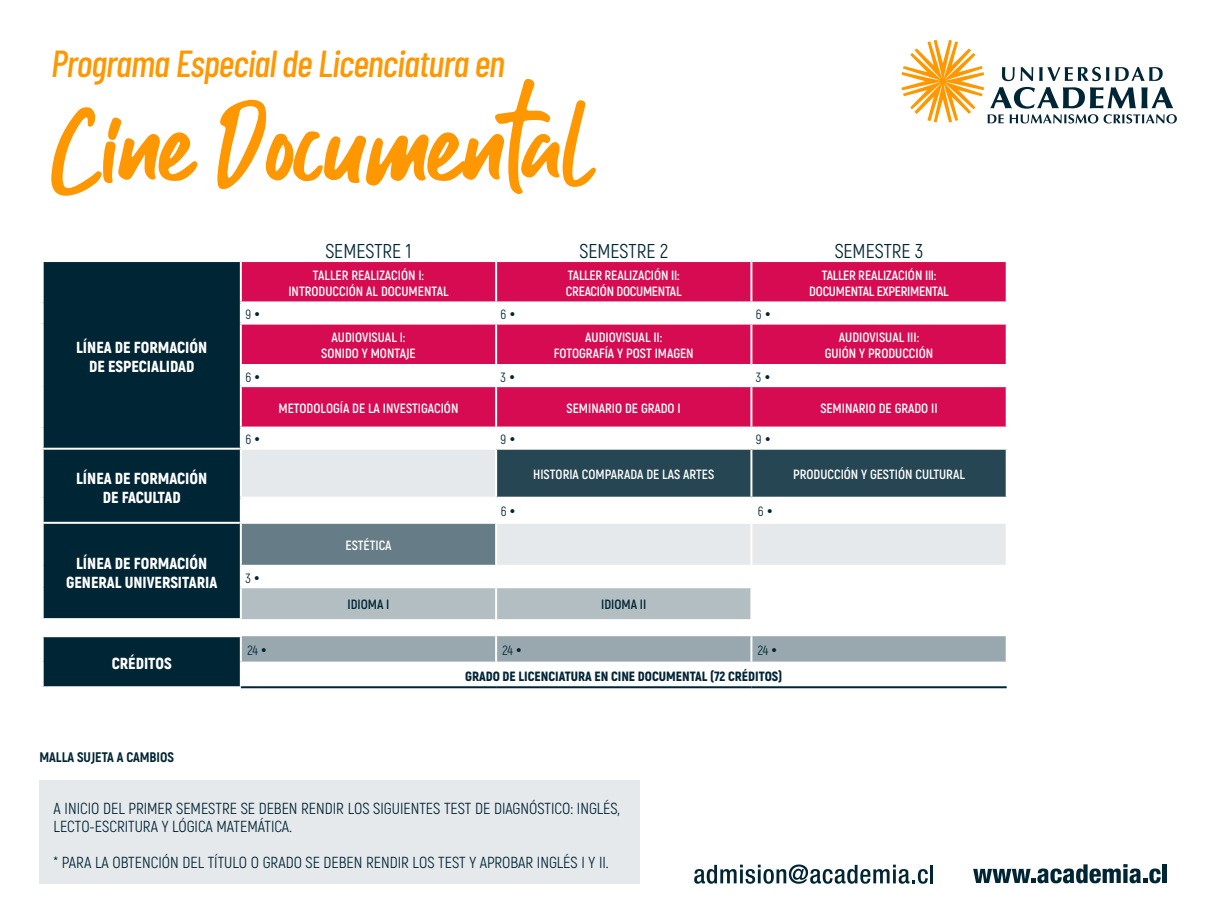
<style>
.page{position:relative;width:1224px;height:908px;background:#fff}
.page>*{position:absolute;margin:0;border:0;box-sizing:border-box;transform-origin:0 0}
.t1{font:107.2px "Guthen Bloots Basic";color:#ff9700}
.t2{font:italic 500 37.6px "Barlow Condensed";letter-spacing:-.02em;color:#ff9700}
.t3{font:20px "Akrobat";color:#002535}
.t4{font:16px/18px "Akrobat";color:#002535}
.t5{font:900 16px/19.2px "Akrobat";color:#fff;text-align:center}
.t6{font:800 13.8px "Akrobat";color:#002535}
.t7{font:700 13.4px/16px "Akrobat";color:#fff;text-align:center}
.t8{font:700 13.4px/16px "Akrobat";letter-spacing:-.02em;color:#fff}
.t9{font:900 13.4px/25.6px "Akrobat";color:#002535}
.t10{font:13.4px "Akrobat";color:#002535}
.t11{font:700 13.4px "Akrobat";color:#002535}
.s1{font-weight:400}
</style>
<div class="page">
<svg style="left:694px;top:864px;width:239px;height:19px"></svg>
<svg style="left:973px;top:864px;width:188px;height:18px"></svg>
<div style="left:1162px;top:863px;width:5px;height:19px;background:#002535"></div>
<svg style="left:901px;top:40px;width:276px;height:83px"></svg>
<div style="left:39px;top:780px;width:601px;height:103px;background:#e6e9eb"></div>
<div style="left:44px;top:262px;width:196px;height:424px;background:#002535"></div>
<svg style="left:242px;top:262px;width:764px;height:164px;fill:#d60b51"></svg>
<svg style="left:242px;top:450px;width:764px;height:114px;fill:#e6e9eb"></svg>
<div style="left:241px;top:522px;width:255px;height:43px;background:#667c86"></div>
<svg style="left:242px;top:588px;width:764px;height:73px"></svg>
<hr style="left:42px;top:447px;width:198px;height:2px;background:#fff">
<hr style="left:42px;top:521px;width:198px;height:2px;background:#fff">
<hr style="left:42px;top:618px;width:200px;height:2px;background:#fff">
<svg style="left:495px;top:303px;width:2px;height:19px"></svg>
<svg style="left:750px;top:303px;width:2px;height:19px"></svg>
<svg style="left:495px;top:366px;width:2px;height:19px"></svg>
<svg style="left:750px;top:366px;width:2px;height:19px"></svg>
<div style="left:497px;top:449px;width:509px;height:47px;background:#264653"></div>
<hr style="left:495px;top:498px;width:2px;height:23px;background:#fff">
<hr style="left:750px;top:498px;width:2px;height:23px;background:#fff">
<hr style="left:750px;top:618px;width:258px;height:2px;background:#fff">
<hr style="left:495px;top:588px;width:2px;height:31px;background:#fff">
<hr style="left:750px;top:588px;width:2px;height:30px;background:#fff">
<hr style="left:496px;top:521px;width:255px;height:2px;background:#fff">
<hr style="left:751px;top:521px;width:257px;height:2px;background:#fff">
<hr style="left:750px;top:523px;width:2px;height:41px;background:#fff">
<hr style="left:240px;top:521px;width:256px;height:2px;background:#fff">
<hr style="left:240px;top:523px;width:2px;height:41px;background:#fff">
<hr style="left:495px;top:523px;width:2px;height:41px;background:#fff">
<hr style="left:240px;top:564px;width:256px;height:2px;background:#fff">
<hr style="left:496px;top:496px;width:255px;height:2px;background:#fff">
<hr style="left:495px;top:636px;width:2px;height:25px;background:#fff">
<hr style="left:750px;top:636px;width:2px;height:25px;background:#fff">
<hr style="left:241px;top:686px;width:255px;height:2px;background:#002535">
<hr style="left:496px;top:686px;width:255px;height:2px;background:#002535">
<hr style="left:751px;top:686px;width:256px;height:2px;background:#002535">
<hr style="left:42px;top:635px;width:200px;height:2px;background:#fff">
<hr style="left:495px;top:262px;width:2px;height:39px;background:#fff">
<hr style="left:750px;top:262px;width:2px;height:39px;background:#fff">
<hr style="left:240px;top:301px;width:256px;height:2px;background:#fff">
<hr style="left:496px;top:301px;width:255px;height:2px;background:#fff">
<hr style="left:751px;top:301px;width:257px;height:2px;background:#fff">
<hr style="left:240px;top:385px;width:256px;height:2px;background:#fff">
<hr style="left:496px;top:385px;width:255px;height:2px;background:#fff">
<hr style="left:495px;top:387px;width:2px;height:39px;background:#fff">
<hr style="left:751px;top:385px;width:257px;height:2px;background:#fff">
<hr style="left:750px;top:387px;width:2px;height:39px;background:#fff">
<hr style="left:240px;top:322px;width:256px;height:2px;background:#fff">
<hr style="left:240px;top:364px;width:256px;height:2px;background:#fff">
<hr style="left:496px;top:322px;width:255px;height:2px;background:#fff">
<hr style="left:495px;top:324px;width:2px;height:40px;background:#fff">
<hr style="left:496px;top:364px;width:255px;height:2px;background:#fff">
<hr style="left:751px;top:322px;width:257px;height:2px;background:#fff">
<hr style="left:750px;top:324px;width:2px;height:40px;background:#fff">
<hr style="left:751px;top:364px;width:257px;height:2px;background:#fff">
<hr style="left:750px;top:449px;width:2px;height:47px;background:#fff">
<hr style="left:751px;top:496px;width:257px;height:2px;background:#fff">
<hr style="left:495px;top:449px;width:2px;height:47px;background:#fff">
<hr style="left:240px;top:496px;width:256px;height:2px;background:#fff">
<h2 class="t2" style="left:51px;top:37px;width:455px">Programa Especial de Licenciatura en</h2>
<h1 class="t1" style="left:52px;top:77px;width:541px">Cine Documental</h1>
<h3 class="t3" style="left:325px;top:239px;width:88px">SEMESTRE 1</h3>
<h3 class="t3" style="left:580px;top:239px;width:90px">SEMESTRE 2</h3>
<h3 class="t3" style="left:835px;top:239px;width:90px">SEMESTRE 3</h3>
<p class="t5" style="left:76px;top:337px;width:132px">LÍNEA DE FORMACIÓN<br>DE ESPECIALIDAD</p>
<p class="t7" style="left:288px;top:267px;width:162px">TALLER REALIZACIÓN I:<br>INTRODUCCIÓN AL DOCUMENTAL</p>
<p class="t8" style="left:566px;top:267px;width:117px">TALLER REALIZACIÓN II:<br>CREACIÓN DOCUMENTAL</p>
<p class="t8" style="left:809px;top:267px;width:141px;text-align:center">TALLER REALIZACIÓN III:<br>DOCUMENTAL EXPERIMENTAL</p>
<p class="t10" style="left:245px;top:306px;width:16px">9 •</p>
<p class="t10" style="left:501px;top:306px;width:16px">6 •</p>
<p class="t10" style="left:756px;top:306px;width:16px">6 •</p>
<p class="t7" style="left:321px;top:329px;width:96px">AUDIOVISUAL I:<br>SONIDO Y MONTAJE</p>
<p class="t7" style="left:554px;top:329px;width:141px">AUDIOVISUAL II:<br>FOTOGRAFÍA Y POST IMAGEN</p>
<p class="t7" style="left:825px;top:329px;width:110px">AUDIOVISUAL III:<br>GUIÓN Y PRODUCCIÓN</p>
<p class="t10" style="left:245px;top:369px;width:16px">6 •</p>
<p class="t10" style="left:501px;top:369px;width:16px">3 •</p>
<p class="t10" style="left:756px;top:369px;width:16px">3 •</p>
<p class="t7" style="left:278px;top:400px;width:181px">METODOLOGÍA DE LA INVESTIGACIÓN</p>
<p class="t7" style="left:567px;top:400px;width:116px">SEMINARIO DE GRADO I</p>
<p class="t7" style="left:820px;top:400px;width:119px">SEMINARIO DE GRADO II</p>
<p class="t10" style="left:245px;top:431px;width:16px">6 •</p>
<p class="t10" style="left:501px;top:431px;width:16px">9 •</p>
<p class="t10" style="left:756px;top:431px;width:16px">9 •</p>
<p class="t5" style="left:76px;top:468px;width:132px">LÍNEA DE FORMACIÓN<br>DE FACULTAD</p>
<p class="t7" style="left:533px;top:466px;width:183px">HISTORIA COMPARADA DE LAS ARTES</p>
<p class="t7" style="left:793px;top:466px;width:173px">PRODUCCIÓN Y GESTIÓN CULTURAL</p>
<p class="t10" style="left:501px;top:503px;width:16px">6 •</p>
<p class="t10" style="left:758px;top:503px;width:16px">6 •</p>
<p class="t5" style="left:66px;top:553px;width:152px">LÍNEA DE FORMACIÓN<br>GENERAL UNIVERSITARIA</p>
<p class="t7" style="left:346px;top:537px;width:47px">ESTÉTICA</p>
<p class="t10" style="left:245px;top:569px;width:16px">3•</p>
<p class="t5" style="left:112px;top:653px;width:62px">CRÉDITOS</p>
<p class="t11" style="left:347px;top:596px;width:44px">IDIOMA I</p>
<p class="t11" style="left:601px;top:596px;width:47px">IDIOMA II</p>
<p class="t10" style="left:247px;top:642px;width:21px">24 •</p>
<p class="t10" style="left:503px;top:642px;width:21px">24 •</p>
<p class="t9" style="left:465px;top:637px;width:319px;text-indent:293px"><span class="s1">24</span> •<br>GRADO DE LICENCIATURA EN CINE DOCUMENTAL (72 CRÉDITOS)</p>
<p class="t6" style="left:39px;top:748px;width:136px">MALLA SUJETA A CAMBIOS</p>
<p class="t4" style="left:54px;top:798px;width:568px">A INICIO DEL PRIMER SEMESTRE SE DEBEN RENDIR LOS SIGUIENTES TEST DE DIAGNÓSTICO: INGLÉS,<br>LECTO-ESCRITURA Y LÓGICA MATEMÁTICA.</p>
<p class="t4" style="left:54px;top:852px;width:557px">* PARA LA OBTENCIÓN DEL TÍTULO O GRADO SE DEBEN RENDIR LOS TEST Y APROBAR INGLÉS I Y II.</p>
</div>
